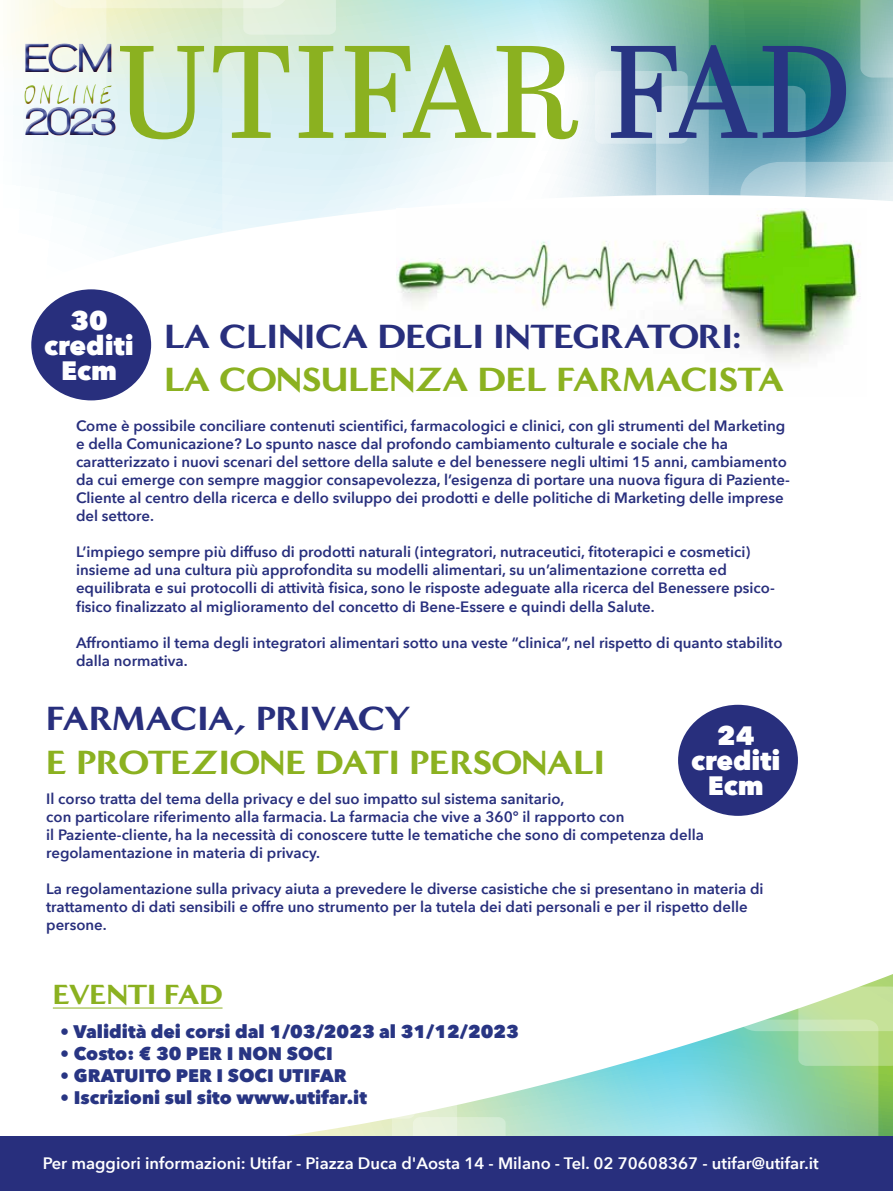
<style>
.page{position:relative;width:893px;height:1191px;background:#fff}
.page>*{position:absolute;margin:0;border:0;box-sizing:border-box;transform-origin:0 0}
.t1{font:131.4px "Abril Text";color:#8bb120}
.t2{font:900 41.85px "Walkway";letter-spacing:-.05em;color:#283583}
.t3{font:900 34.5px "Minerva Modern";color:#8bb120}
.t4{font:900 34.5px "Minerva Modern";color:#282f7d}
.t5{font:900 34.5px "Minerva Modern";letter-spacing:-.02em;color:#282f7d}
.t6{font:900 28.5px "Minerva Modern";letter-spacing:-.015em;color:#8bb120}
.t7{font:800 26.55px/24.8px "Avenir Next";color:#fff;text-align:center}
.t8{font:18.3px "Lush";letter-spacing:.31em;color:#8bb120}
.t9{font:800 18.15px "Avenir Next";color:#283583}
.t10{font:600 16.5px "Avenir Next";color:#fff}
.t11{font:600 15px/18px "Avenir Next";color:#282f7d}
.s1{color:#283583}
</style>
<div class="page">
<svg style="left:31px;top:0;width:862px;height:193px;background:#8bbeb7"></svg>
<svg style="left:806px;top:162px;width:87px;height:31px;background:#bfd9e1"></svg>
<svg style="left:860px;top:0;width:33px;height:78px;background:#95c1b8"></svg>
<svg style="left:7px;top:0;width:215px;height:106px;background:#e7f1dd"></svg>
<svg style="left:709px;top:71px;width:97px;height:122px;background:#61a2b1"></svg>
<svg style="left:222px;top:0;width:487px;height:193px"></svg>
<svg style="left:65px;top:193px;width:828px;height:62px"></svg>
<svg style="left:52px;top:974px;width:841px;height:162px"></svg>
<img style="left:396px;top:208px;width:471px;height:155px">
<div style="left:0;top:1136px;width:893px;height:55px;background:#282f7d"></div>
<div style="left:157px;top:315px;width:635px;height:86px;background:#fff"></div>
<div style="left:28px;top:286px;width:127px;height:118px;background:#282f7d;border-radius:50%"></div>
<div style="left:24px;top:282px;width:134px;height:125px;border:7px solid #fff;border-radius:50%"></div>
<div style="left:675px;top:701px;width:126px;height:118px;background:#282f7d;border-radius:50%"></div>
<div style="left:671px;top:698px;width:134px;height:124px;border:7px solid #fff;border-radius:50%"></div>
<div style="left:19px;top:38px;width:99px;height:101px;background:#fff;opacity:.75"></div>
<div style="left:20px;top:40px;width:101px;height:101px;background:#cd1719;opacity:.75"></div>
<hr style="left:53px;top:1007px;width:170px;height:1px;background:#8bb120">
<h2 class="t2" style="left:24px;top:36px;width:89px">ECM</h2>
<p class="t8" style="left:24px;top:81px;width:88px">ONLINE</p>
<h2 class="t2" style="left:24px;top:99px;width:93px">2023</h2>
<h1 class="t1" style="left:115px;top:-4px;width:739px">UTIFAR <span class="s1">FAD</span></h1>
<h3 class="t7" style="left:44px;top:308px;width:91px">30 crediti<br>Ecm</h3>
<h3 class="t4" style="left:164px;top:315px;width:578px">LA CLINICA DEGLI INTEGRATORI:</h3>
<h3 class="t3" style="left:164px;top:359px;width:621px">LA CONSULENZA DEL FARMACISTA</h3>
<p class="t11" style="left:76px;top:417px;width:715px">Come è possibile conciliare contenuti scientifici, farmacologici e clinici, con gli strumenti del Marketing e della Comunicazione? Lo spunto nasce dal profondo cambiamento culturale e sociale che ha caratterizzato i nuovi scenari del settore della salute e del benessere negli ultimi 15 anni, cambiamento da cui emerge con sempre maggior consapevolezza, l’esigenza di portare una nuova figura di Paziente-Cliente al centro della ricerca e dello sviluppo dei prodotti e delle politiche di Marketing delle imprese del settore.</p>
<p class="t11" style="left:76px;top:543px;width:700px">L’impiego sempre più diffuso di prodotti naturali (integratori, nutraceutici, fitoterapici e cosmetici) insieme ad una cultura più approfondita su modelli alimentari, su un’alimentazione corretta ed equilibrata e sui protocolli di attività fisica, sono le risposte adeguate alla ricerca del Benessere psico&shy;fisico finalizzato al miglioramento del concetto di Bene-Essere e quindi della Salute.</p>
<p class="t11" style="left:76px;top:633px;width:708px">Affrontiamo il tema degli integratori alimentari sotto una veste “clinica”, nel rispetto di quanto stabilito dalla normativa.</p>
<h3 class="t5" style="left:46px;top:697px;width:366px">FARMACIA, PRIVACY</h3>
<h3 class="t3" style="left:46px;top:741px;width:560px">E PROTEZIONE DATI PERSONALI</h3>
<h3 class="t7" style="left:691px;top:723px;width:91px">24 crediti<br>Ecm</h3>
<p class="t11" style="left:46px;top:789px;width:659px">Il corso tratta del tema della privacy e del suo impatto sul sistema sanitario,<br>con particolare riferimento alla farmacia. La farmacia che vive a 360° il rapporto con<br>il Paziente-cliente, ha la necessità di conoscere tutte le tematiche che sono di competenza della regolamentazione in materia di privacy.</p>
<p class="t11" style="left:46px;top:879px;width:719px">La regolamentazione sulla privacy aiuta a prevedere le diverse casistiche che si presentano in materia di trattamento di dati sensibili e offre uno strumento per la tutela dei dati personali e per il rispetto delle persone.</p>
<h3 class="t6" style="left:53px;top:977px;width:171px">EVENTI FAD</h3>
<p class="t9" style="left:60px;top:1020px;width:460px">• Validità dei corsi dal 1/03/2023 al 31/12/2023</p>
<p class="t9" style="left:60px;top:1042px;width:274px">• Costo: € 30 PER I NON SOCI</p>
<p class="t9" style="left:60px;top:1064px;width:288px">• GRATUITO PER I SOCI UTIFAR</p>
<p class="t9" style="left:60px;top:1086px;width:308px">• Iscrizioni sul sito www.utifar.it</p>
<p class="t10" style="left:43px;top:1149px;width:777px">Per maggiori informazioni: Utifar - Piazza Duca d'Aosta 14 - Milano - Tel. 02 70608367 - utifar@utifar.it</p>
</div>
